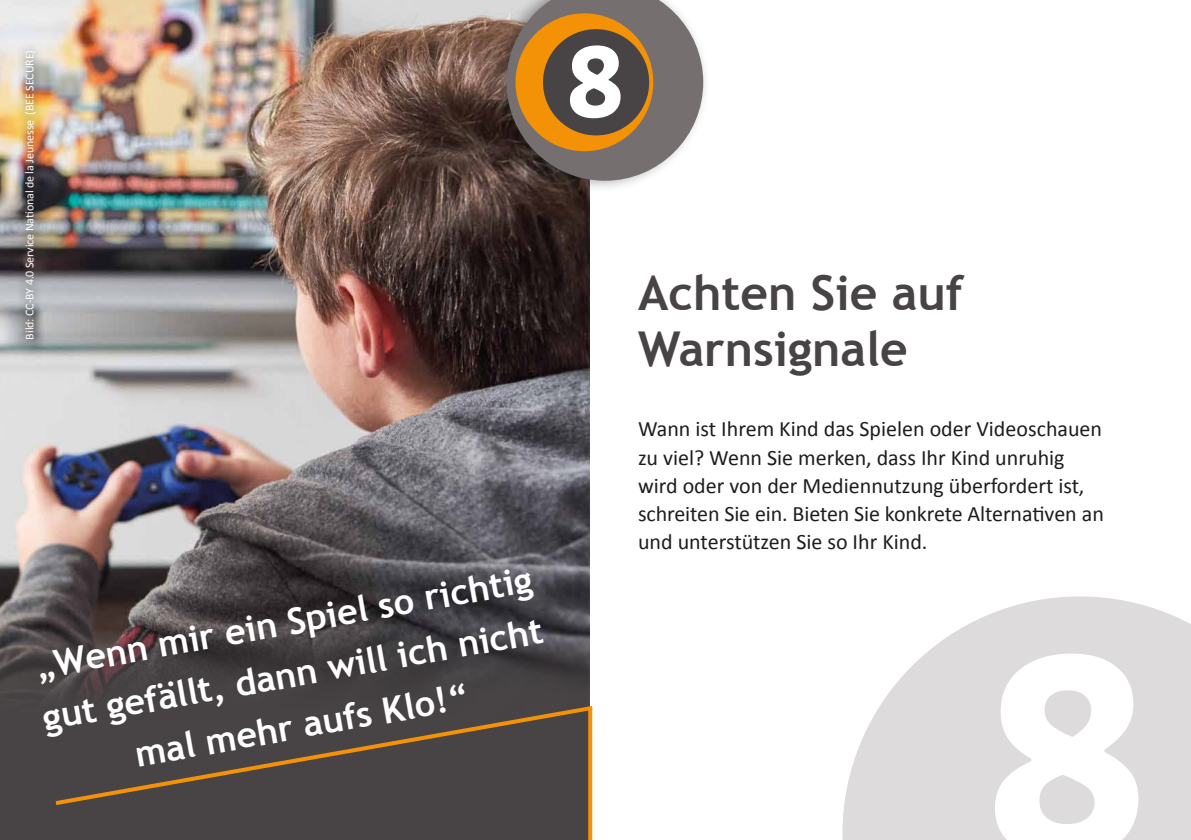
<style>
.page{position:relative;width:1191px;height:840px;background:#fff}
.page>*{position:absolute;margin:0;border:0;box-sizing:border-box;transform-origin:0 0}
.t1{font:800 340px "Alegreya Sans SC";color:#fff}
.t2{font:800 120px "Alegreya Sans SC";color:#fff}
.t3{font:700 48px/56px "Trebuchet MS";color:#484445}
.t4{font:700 36px/52px "Trebuchet MS";color:#fff;text-align:center}
.t5{font:22px/28px "Calibri";color:#1d1d1b}
.t6{font:12px "Calibri";letter-spacing:-.01em;color:#fff}
</style>
<div class="page">
<div style="left:0;top:0;width:590px;height:839px;background:#484445"></div>
<img style="left:0;top:0;width:590px;height:694px">
<svg style="left:588px;top:807px;width:4px;height:32px"></svg>
<svg style="left:55px;top:706px;width:538px;height:101px"></svg>
<svg style="left:842px;top:596px;width:349px;height:243px;fill:#dddbdc"></svg>
<div style="left:16px;top:41px;width:28px;height:307px;background:#1d1d1b;opacity:.75"></div>
<div style="left:489px;top:0;width:221px;height:193px;background:#1d1d1b;opacity:.4"></div>
<svg style="left:506px;top:0;width:197px;height:181px;background:#868080"></svg>
<div style="left:515px;top:13px;width:138px;height:138px;background:#f39207;border-radius:50%"></div>
<div style="left:543px;top:29px;width:106px;height:106px;background:#484445;border-radius:50%"></div>
<p class="t6" style="left:22px;top:339px;width:291px;rotate:-90deg">Bild: CC-BY 4.0 Service National de la Jeunesse (BEE SECURE)</p>
<h2 class="t2" style="left:565px;top:-13px;width:62px">8</h2>
<h3 class="t3" style="left:638px;top:265px;width:327px">Achten Sie auf<br>Warnsignale</h3>
<h3 class="t4" style="left:29px;top:640px;width:509px;rotate:-10deg">„Wenn mir ein Spiel so richtig gut gefällt, dann will ich nicht mal mehr aufs Klo!“</h3>
<p class="t5" style="left:638px;top:414px;width:467px">Wann ist Ihrem Kind das Spielen oder Videoschauen zu viel? Wenn Sie merken, dass Ihr Kind unruhig wird oder von der Mediennutzung überfordert ist, schreiten Sie ein. Bieten Sie konkrete Alternativen an und unterstützen Sie so Ihr Kind.</p>
<h1 class="t1" style="left:982px;top:487px;width:172px">8</h1>
</div>
